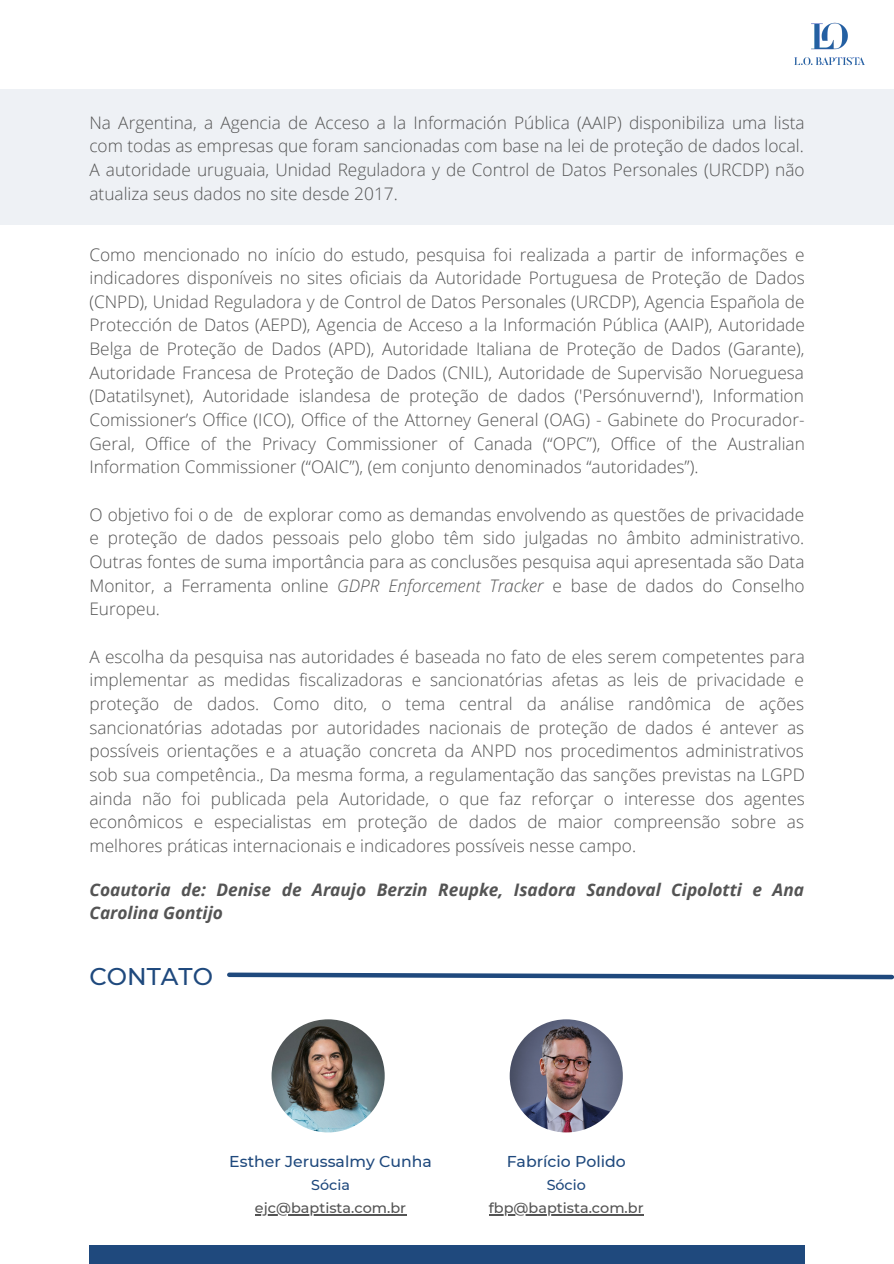
<style>
.page{position:relative;width:894px;height:1264px;background:#fff}
.page>*{position:absolute;margin:0;border:0;box-sizing:border-box;transform-origin:0 0}
.t1{font:500 24.15px "Montserrat";color:#1f497d}
.t2{font:300 17.25px/23.7px "Open Sans";color:#545454;text-align:justify}
.t3{font:italic 700 17.25px/23.7px "Open Sans";color:#545454}
.t4{font:500 15.75px "Montserrat";color:#1f497d}
.t5{font:500 14.4px "Montserrat";color:#545454}
.t6{font:500 14.25px "Montserrat";color:#1f497d}
.s1{font-style:italic}
</style>
<div class="page">
<div style="left:0;top:89px;width:893px;height:135px;background:#eef1f5"></div>
<div style="left:89px;top:1244px;width:715px;height:19px;background:#1f497d"></div>
<img style="left:271px;top:1019px;width:113px;height:113px;border-radius:50%">
<hr style="left:255px;top:1214px;width:151px;height:1px;background:#545454">
<svg style="left:227px;top:972px;width:666px;height:8px"></svg>
<img style="left:509px;top:1019px;width:113px;height:113px;border-radius:50%">
<hr style="left:488px;top:1214px;width:155px;height:1px;background:#545454">
<img style="left:794px;top:22px;width:71px;height:44px">
<p class="t2" style="left:89px;top:110px;width:716px">Na Argentina, a Agencia de Acceso a la Información Pública (AAIP) disponibiliza uma lista com todas as empresas que foram sancionadas com base na lei de proteção de dados local.<br>A autoridade uruguaia, Unidad Reguladora y de Control de Datos Personales (URCDP) não atualiza seus dados no site desde 2017.</p>
<p class="t2" style="left:89px;top:242px;width:716px">Como mencionado no início do estudo, pesquisa foi realizada a partir de informações e indicadores disponíveis no sites oficiais da Autoridade Portuguesa de Proteção de Dados (CNPD), Unidad Reguladora y de Control de Datos Personales (URCDP), Agencia Española de Protección de Datos (AEPD), Agencia de Acceso a la Información Pública (AAIP), Autoridade Belga de Proteção de Dados (APD), Autoridade Italiana de Proteção de Dados (Garante), Autoridade Francesa de Proteção de Dados (CNIL), Autoridade de Supervisão Norueguesa (Datatilsynet), Autoridade islandesa de proteção de dados ('Persónuvernd'), Information Comissioner’s Office (ICO), Office of the Attorney General (OAG) - Gabinete do Procurador-Geral, Office of the Privacy Commissioner of Canada (“OPC”), Office of the Australian Information Commissioner (“OAIC”), (em conjunto denominados “autoridades”).</p>
<p class="t2" style="left:89px;top:502px;width:716px">O objetivo foi o de de explorar como as demandas envolvendo as questões de privacidade e proteção de dados pessoais pelo globo têm sido julgadas no âmbito administrativo.<br>Outras fontes de suma importância para as conclusões pesquisa aqui apresentada são Data Monitor, a Ferramenta online <span class="s1">GDPR Enforcement Tracker</span> e base de dados do Conselho Europeu.</p>
<p class="t2" style="left:89px;top:644px;width:716px">A escolha da pesquisa nas autoridades é baseada no fato de eles serem competentes para implementar as medidas fiscalizadoras e sancionatórias afetas as leis de privacidade e proteção de dados. Como dito, o tema central da análise randômica de ações sancionatórias adotadas por autoridades nacionais de proteção de dados é antever as possíveis orientações e a atuação concreta da ANPD nos procedimentos administrativos sob sua competência., Da mesma forma, a regulamentação das sanções previstas na LGPD ainda não foi publicada pela Autoridade, o que faz reforçar o interesse dos agentes econômicos e especialistas em proteção de dados de maior compreensão sobre as melhores práticas internacionais e indicadores possíveis nesse campo.</p>
<p class="t3" style="left:89px;top:877px;width:716px">Coautoria de: Denise de Araujo Berzin Reupke, Isadora Sandoval Cipolotti e Ana<br>Carolina Gontijo</p>
<p class="t1" style="left:89px;top:962px;width:125px">CONTATO</p>
<p class="t4" style="left:229px;top:1151px;width:204px">Esther Jerussalmy Cunha</p>
<p class="t6" style="left:311px;top:1176px;width:40px">Sócia</p>
<p class="t5" style="left:255px;top:1199px;width:153px">ejc@baptista.com.br</p>
<p class="t4" style="left:506px;top:1151px;width:121px">Fabrício Polido</p>
<p class="t6" style="left:546px;top:1176px;width:41px">Sócio</p>
<p class="t5" style="left:488px;top:1199px;width:156px">fbp@baptista.com.br</p>
</div>
